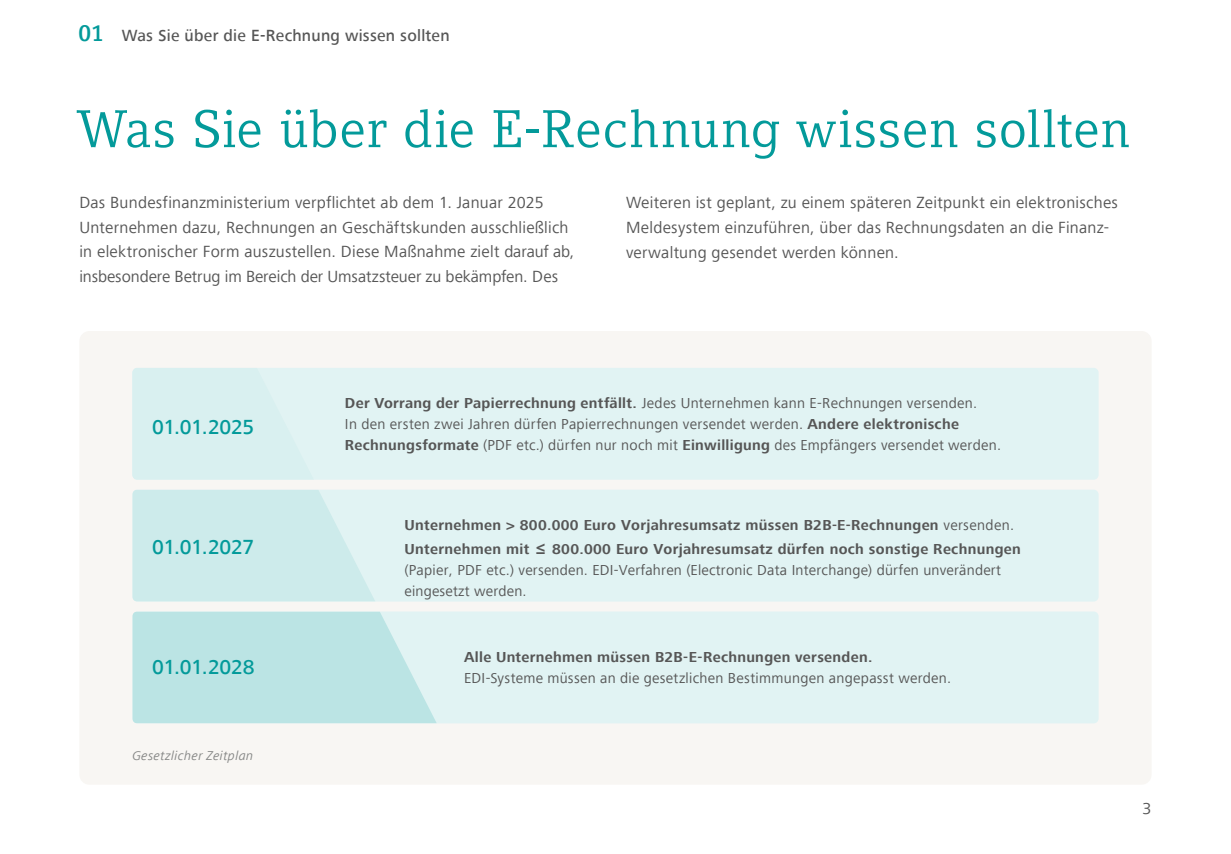
<style>
.page{position:relative;width:1231px;height:854px;background:#fff}
.page>*{position:absolute;margin:0;border:0;box-sizing:border-box;transform-origin:0 0}
.t1{font:52.5px "Compatil DATEV";letter-spacing:-.005em;color:#039a9a}
.t2{font:500 21px "Frutiger Next Com";letter-spacing:-.015em;color:#039a9a}
.t3{font:16.62px/24.5px "Frutiger Next Com";letter-spacing:.015em;color:#565656}
.t4{font:500 16.62px "Frutiger Next Com";letter-spacing:.015em;color:#565656}
.t5{font:14.88px/21px "Frutiger Next Com";letter-spacing:.02em;color:#565656}
.t6{font:700 14.88px/24.2px "Frutiger Next Com";letter-spacing:.02em;color:#565656}
.t7{font:italic 13.12px "Frutiger Next Com";letter-spacing:.025em;color:#868786}
.s1{font-family:"Compatil DATEV";font-weight:700;font-size:22.75px;color:#039a9a}
.s2{font-weight:700}
.s3{font-weight:400}
.s4{font-family:"Segoe UI";font-size:17.5px}
</style>
<div class="page">
<div style="left:79px;top:331px;width:1072px;height:453px;background:#f8f6f3;border-radius:10px"></div>
<div style="left:132px;top:367px;width:966px;height:112px;background:#e1f3f3;border-radius:5px"></div>
<svg style="left:132px;top:367px;width:182px;height:112px"></svg>
<div style="left:132px;top:489px;width:966px;height:112px;background:#e1f3f3;border-radius:5px"></div>
<svg style="left:132px;top:489px;width:243px;height:112px"></svg>
<div style="left:132px;top:611px;width:966px;height:112px;background:#e1f3f3;border-radius:5px"></div>
<svg style="left:132px;top:611px;width:305px;height:112px"></svg>
<p class="t4" style="left:79px;top:28px;width:372px"><span class="s1">01</span> Was Sie über die E-Rechnung wissen sollten</p>
<h1 class="t1" style="left:77px;top:109px;width:1054px">Was Sie über die E-Rechnung wissen sollten</h1>
<p class="t3" style="left:79px;top:191px;width:496px">Das Bundesfinanzministerium verpflichtet ab dem 1. Januar 2025<br>Unternehmen dazu, Rechnungen an Geschäftskunden ausschließlich in elektronischer Form auszustellen. Diese Maßnahme zielt darauf ab, insbesondere Betrug im Bereich der Umsatzsteuer zu bekämpfen. Des</p>
<p class="t3" style="left:626px;top:191px;width:493px">Weiteren ist geplant, zu einem späteren Zeitpunkt ein elektronisches<br>Meldesystem einzuführen, über das Rechnungsdaten an die Finanz&shy;verwaltung gesendet werden können.</p>
<h2 class="t2" style="left:152px;top:418px;width:104px">01.01.2025</h2>
<h2 class="t2" style="left:152px;top:538px;width:104px">01.01.2027</h2>
<h2 class="t2" style="left:152px;top:658px;width:104px">01.01.2028</h2>
<p class="t7" style="left:132px;top:750px;width:122px">Gesetzlicher Zeitplan</p>
<p class="t5" style="left:345px;top:392px;width:657px"><span class="s2">Der Vorrang der Papierrechnung entfällt.</span> Jedes Unternehmen kann E-Rechnungen versenden.<br>In den ersten zwei Jahren dürfen Papierrechnungen versendet werden. <span class="s2">Andere elektronische<br>Rechnungsformate</span> (PDF etc.) dürfen nur noch mit <span class="s2">Einwilligung</span> des Empfängers versendet werden.</p>
<p class="t6" style="left:404px;top:512px;width:617px">Unternehmen &gt; 800.000 Euro Vorjahresumsatz müssen B2B-E-Rechnungen <span class="s3">versenden.<br></span>Unternehmen mit <span class="s4">≤</span> 800.000 Euro Vorjahresumsatz dürfen noch sonstige Rechnungen</p>
<p class="t5" style="left:404px;top:560px;width:597px">(Papier, PDF etc.) versenden. EDI-Verfahren (Electronic Data Interchange) dürfen unverändert eingesetzt werden.</p>
<p class="t6" style="left:464px;top:645px;width:410px">Alle Unternehmen müssen B2B-E-Rechnungen versenden.</p>
<p class="t5" style="left:464px;top:667px;width:488px">EDI-Systeme müssen an die gesetzlichen Bestimmungen angepasst werden.</p>
<p class="t3" style="left:1142px;top:796px;width:11px">3</p>
</div>
